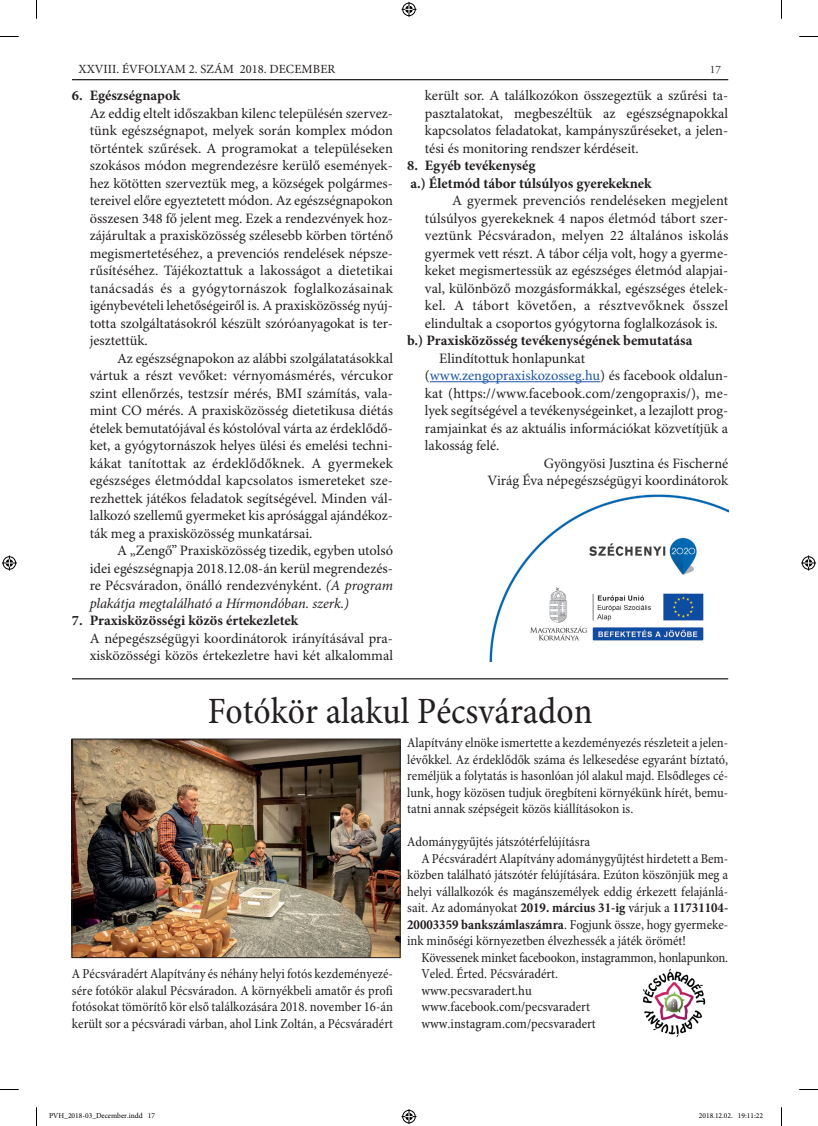
<style>
.page{position:relative;width:818px;height:1126px;background:#fff}
.page>*{position:absolute;margin:0;border:0;box-sizing:border-box;transform-origin:0 0}
.t1{font:37.5px "Minion Pro Cond";color:#231f20}
.t2{font:14.38px/17.5px "Minion Pro";color:#231f20;text-align:justify}
.t3{font:700 14.38px/17.5px "Minion Pro";color:#231f20}
.t4{font:14.38px "Minion Pro";color:#1e56a6}
.t5{font:13.75px/16.5px "Minion Pro Cond";color:#231f20;text-align:justify}
.t6{font:700 13.75px "Minion Pro Cond";color:#231f20}
.t7{font:12.5px "Minion Pro";color:#231f20}
.t8{font:11.25px "Adobe Garamond Pro";color:#231f20}
.t9{font:7.5px "Minion Pro";color:#000}
.s1{font-style:italic}
.s2{color:#231f20}
.s3{font-weight:400}
.s4{font-weight:700}
</style>
<div class="page">
<hr style="left:72px;top:79px;width:655px;height:1px;background:#231f20">
<img style="left:489px;top:494px;width:238px;height:167px">
<img style="left:643px;top:969px;width:63px;height:67px">
<img style="left:74px;top:740px;width:324px;height:215px">
<div style="left:72px;top:738px;width:328px;height:219px;border:1px solid #231f20"></div>
<hr style="left:72px;top:678px;width:655px;height:1px;background:#231f20">
<hr style="left:429px;top:381px;width:170px;height:1px;background:#1e56a6">
<svg style="left:0;top:36px;width:19px;height:1px"></svg>
<svg style="left:799px;top:36px;width:18px;height:1px"></svg>
<svg style="left:0;top:1089px;width:19px;height:1px"></svg>
<svg style="left:799px;top:1089px;width:18px;height:1px"></svg>
<svg style="left:36px;top:0;width:1px;height:19px"></svg>
<svg style="left:36px;top:1107px;width:1px;height:18px"></svg>
<svg style="left:401px;top:2px;width:15px;height:15px"></svg>
<svg style="left:401px;top:1109px;width:15px;height:14px"></svg>
<svg style="left:2px;top:555px;width:15px;height:15px"></svg>
<svg style="left:801px;top:555px;width:14px;height:15px"></svg>
<p class="t7" style="left:78px;top:61px;width:258px">XXVIII. ÉVFOLYAM 2. SZÁM 2018. december</p>
<p class="t8" style="left:709px;top:62px;width:13px">17</p>
<p class="t3" style="left:72px;top:87px;width:109px">6. Egészségnapok</p>
<p class="t2" style="left:90px;top:105px;width:304px">Az eddig eltelt időszakban kilenc településén szervez&shy;tünk egészségnapot, melyek során komplex módon történtek szűrések. A programokat a településeken szokásos módon megrendezésre kerülő események&shy;hez kötötten szerveztük meg, a községek polgármes&shy;tereivel előre egyeztetett módon. Az egészségnapokon összesen 348 fő jelent meg. Ezek a rendezvények hoz&shy;zájárultak a praxisközösség szélesebb körben történő megismertetéséhez, a prevenciós rendelések népsze&shy;rűsítéséhez. Tájékoztattuk a lakosságot a dietetikai tanácsadás és a gyógytornászok foglalkozásainak igénybevételi lehetőségeiről is. A praxisközösség nyúj&shy;totta szolgáltatásokról készült szóróanyagokat is ter&shy;jesztettük.</p>
<p class="t2" style="left:90px;top:350px;width:304px;text-indent:27px">Az egészségnapokon az alábbi szolgálatatásokkal vártuk a részt vevőket: vérnyomásmérés, vércukor szint ellenőrzés, testzsír mérés, BMI számítás, vala&shy;mint CO mérés. A praxisközösség dietetikusa diétás ételek bemutatójával és kóstolóval várta az érdeklődő&shy;ket, a gyógytornászok helyes ülési és emelési techni&shy;kákat tanítottak az érdeklődőknek. A gyermekek egészséges életmóddal kapcsolatos ismereteket sze&shy;rezhettek játékos feladatok segítségével. Minden vál&shy;lalkozó szellemű gyermeket kis aprósággal ajándékoz&shy;ták meg a praxisközösség munkatársai.</p>
<p class="t2" style="left:90px;top:542px;width:305px;text-indent:27px">A „Zengő” Praxisközösség tizedik, egyben utolsó idei egészségnapja 2018.12.08-án kerül megrendezés&shy;re Pécsváradon, önálló rendezvényként. <span class="s1">(A program plakátja megtalálható a Hírmondóban. szerk.)</span></p>
<p class="t3" style="left:72px;top:612px;width:227px">7. Praxisközösségi közös értekezletek</p>
<p class="t2" style="left:90px;top:630px;width:304px">A népegészségügyi koordinátorok irányításával pra&shy;xisközösségi közös értekezletre havi két alkalommal</p>
<p class="t2" style="left:424px;top:87px;width:304px">került sor. A találkozókon összegeztük a szűrési ta&shy;pasztalatokat, megbeszéltük az egészségnapokkal kapcsolatos feladatokat, kampányszűréseket, a jelen&shy;tési és monitoring rendszer kérdéseit.</p>
<p class="t3" style="left:407px;top:157px;width:246px">8. Egyéb tevékenység<br>a.) Életmód tábor túlsúlyos gyerekeknek</p>
<p class="t2" style="left:424px;top:192px;width:304px;text-indent:27px">A gyermek prevenciós rendeléseken megjelent túlsúlyos gyerekeknek 4 napos életmód tábort szer&shy;veztünk Pécsváradon, melyen 22 általános iskolás gyermek vett részt. A tábor célja volt, hogy a gyerme&shy;keket megismertessük az egészséges életmód alapjai&shy;val, különböző mozgásformákkal, egészséges ételek&shy;kel. A tábort követően, a résztvevőknek ősszel elindultak a csoportos gyógytorna foglalkozások is.</p>
<p class="t3" style="left:407px;top:332px;width:286px">b.) Praxisközösség tevékenységének bemutatása</p>
<p class="t2" style="left:439px;top:350px;width:147px">Elindítottuk honlapunkat</p>
<p class="t4" style="left:424px;top:367px;width:304px"><span class="s2">(</span>www.zengopraxiskozosseg.hu<span class="s2">) és facebook oldalun-</span></p>
<p class="t2" style="left:424px;top:385px;width:304px">kat (https://www.facebook.com/zengopraxis/), me-</p>
<p class="t2" style="left:424px;top:402px;width:305px">lyek segítségével a tevékenységeinket, a lezajlott prog-</p>
<p class="t2" style="left:424px;top:420px;width:304px">ramjainkat és az aktuális információkat közvetítjük a</p>
<p class="t2" style="left:424px;top:437px;width:76px">lakosság felé.</p>
<p class="t2" style="left:543px;top:455px;width:186px">Gyöngyösi Jusztina és Fischerné</p>
<p class="t2" style="left:487px;top:472px;width:242px">Virág Éva népegészségügyi koordinátorok</p>
<h1 class="t1" style="left:207px;top:689px;width:386px">Fotókör alakul Pécsváradon</h1>
<p class="t5" style="left:72px;top:966px;width:322px">A Pécsváradért Alapítvány és néhány helyi fotós kezdeményezé&shy;sére fotókör alakul Pécsváradon. A környékbeli amatőr és profi fotósokat tömörítő kör első találkozására 2018. november 16-án került sor a pécsváradi várban, ahol Link Zoltán, a Pécsváradért</p>
<p class="t5" style="left:407px;top:735px;width:322px">Alapítvány elnöke ismertette a kezdeményezés részleteit a jelen&shy;lévőkkel. Az érdeklődők száma és lelkesedése egyaránt bíztató, reméljük a folytatás is hasonlóan jól alakul majd. Elsődleges cé&shy;lunk, hogy közösen tudjuk öregbíteni környékünk hírét, bemu&shy;tatni annak szépségeit közös kiállításokon is.</p>
<p class="t5" style="left:407px;top:834px;width:184px">Adománygyűjtés játszótérfelújításra</p>
<p class="t5" style="left:421px;top:850px;width:308px">A Pécsváradért Alapítvány adománygyűjtést hirdetett a Bem-</p>
<p class="t5" style="left:407px;top:867px;width:322px">közben található játszótér felújítására. Ezúton köszönjük meg a</p>
<p class="t5" style="left:407px;top:883px;width:322px">helyi vállalkozók és magánszemélyek eddig érkezett felajánlá-</p>
<p class="t6" style="left:407px;top:899px;width:322px"><span class="s3">sait. Az adományokat</span> 2019. március 31-ig <span class="s3">várjuk a</span> 11731104-</p>
<p class="t5" style="left:407px;top:916px;width:322px"><span class="s4">20003359 bankszámlaszámra</span>. Fogjunk össze, hogy gyermeke-</p>
<p class="t5" style="left:407px;top:933px;width:280px">ink minőségi környezetben élvezhessék a játék örömét!</p>
<p class="t5" style="left:421px;top:949px;width:308px">Kövessenek minket facebookon, instagrammon, honlapunkon.</p>
<p class="t5" style="left:421px;top:966px;width:138px">Veled. Érted. Pécsváradért.</p>
<p class="t5" style="left:421px;top:982px;width:112px">www.pecsvaradert.hu</p>
<p class="t5" style="left:421px;top:999px;width:170px">www.facebook.com/pecsvaradert</p>
<p class="t5" style="left:421px;top:1015px;width:176px">www.instagram.com/pecsvaradert</p>
<p class="t9" style="left:49px;top:1111px;width:108px">PVH_2018-03_December.indd 17</p>
<p class="t9" style="left:698px;top:1111px;width:66px">2018.12.02. 19:11:22</p>
</div>
